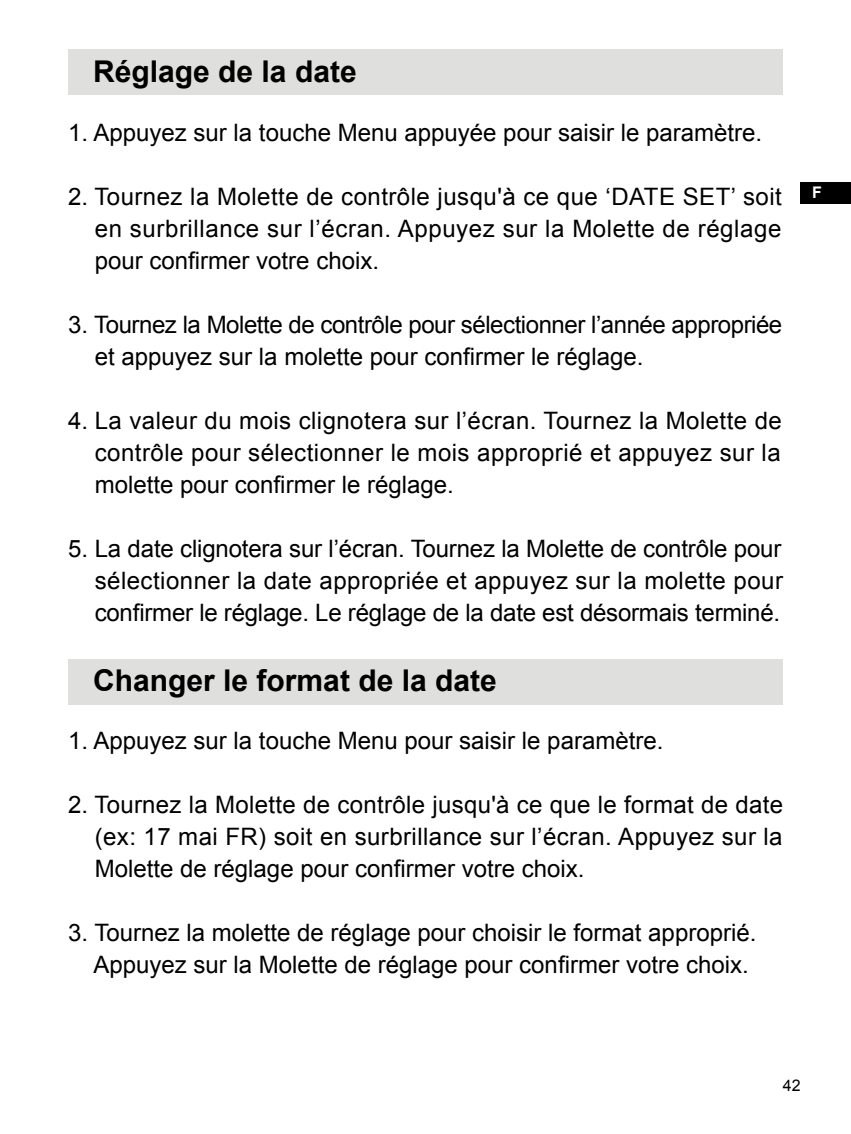
<style>
.page{position:relative;width:851px;height:1134px;background:#fff}
.page>*{position:absolute;margin:0;border:0;box-sizing:border-box;transform-origin:0 0}
.t1{font:700 30px "Arial";color:#000}
.t2{font:24px/32px "Arial";color:#000;text-align:justify}
.t3{font:24px/32px "Arial";letter-spacing:-.02em;color:#000}
.t4{font:16px "Arial";color:#000}
.t5{font:700 16px "Arial";color:#fff}
</style>
<div class="page">
<div style="left:800px;top:182px;width:50px;height:21px;background:#000"></div>
<div style="left:68px;top:659px;width:714px;height:45px;background:#dfdfde"></div>
<div style="left:68px;top:50px;width:714px;height:45px;background:#dfdfde"></div>
<p class="t1" style="left:93px;top:52px;width:265px">Réglage de la date</p>
<p class="t2" style="left:68px;top:117px;width:695px">1 . Appuyez sur la touche Menu appuyée pour saisir le paramètre.</p>
<p class="t2" style="left:95px;top:181px;width:688px;text-indent:-27px">2. Tournez la Molette de contrôle jusqu'à ce que ‘DATE SET’ soit en surbrillance sur l’écran. Appuyez sur la Molette de réglage pour confirmer votre choix.</p>
<p class="t3" style="left:95px;top:309px;width:689px;text-indent:-27px">3. Tournez la Molette de contrôle pour sélectionner l’année appropriée et appuyez sur la molette pour confirmer le réglage.</p>
<p class="t2" style="left:95px;top:405px;width:688px;text-indent:-27px">4. La valeur du mois clignotera sur l’écran. Tournez la Molette de contrôle pour sélectionner le mois approprié et appuyez sur la molette pour confirmer le réglage.</p>
<p class="t2" style="left:95px;top:533px;width:689px;text-indent:-27px">5. La date clignotera sur l’écran. Tournez la Molette de contrôle pour sélectionner la date appropriée et appuyez sur la molette pour confirmer le réglage. Le réglage de la date est désormais terminé.</p>
<p class="t1" style="left:93px;top:660px;width:405px">Changer le format de la date</p>
<p class="t2" style="left:68px;top:725px;width:596px">1 . Appuyez sur la touche Menu pour saisir le paramètre.</p>
<p class="t2" style="left:95px;top:789px;width:689px;text-indent:-27px">2. Tournez la Molette de contrôle jusqu'à ce que le format de date (ex: 17 mai FR) soit en surbrillance sur l’écran. Appuyez sur la Molette de réglage pour confirmer votre choix.</p>
<p class="t2" style="left:93px;top:917px;width:664px;text-indent:-25px">3. Tournez la molette de réglage pour choisir le format approprié.<br>Appuyez sur la Molette de réglage pour confirmer votre choix.</p>
<p class="t5" style="left:811px;top:182px;width:11px">F</p>
<p class="t4" style="left:782px;top:1075px;width:19px">42</p>
</div>
